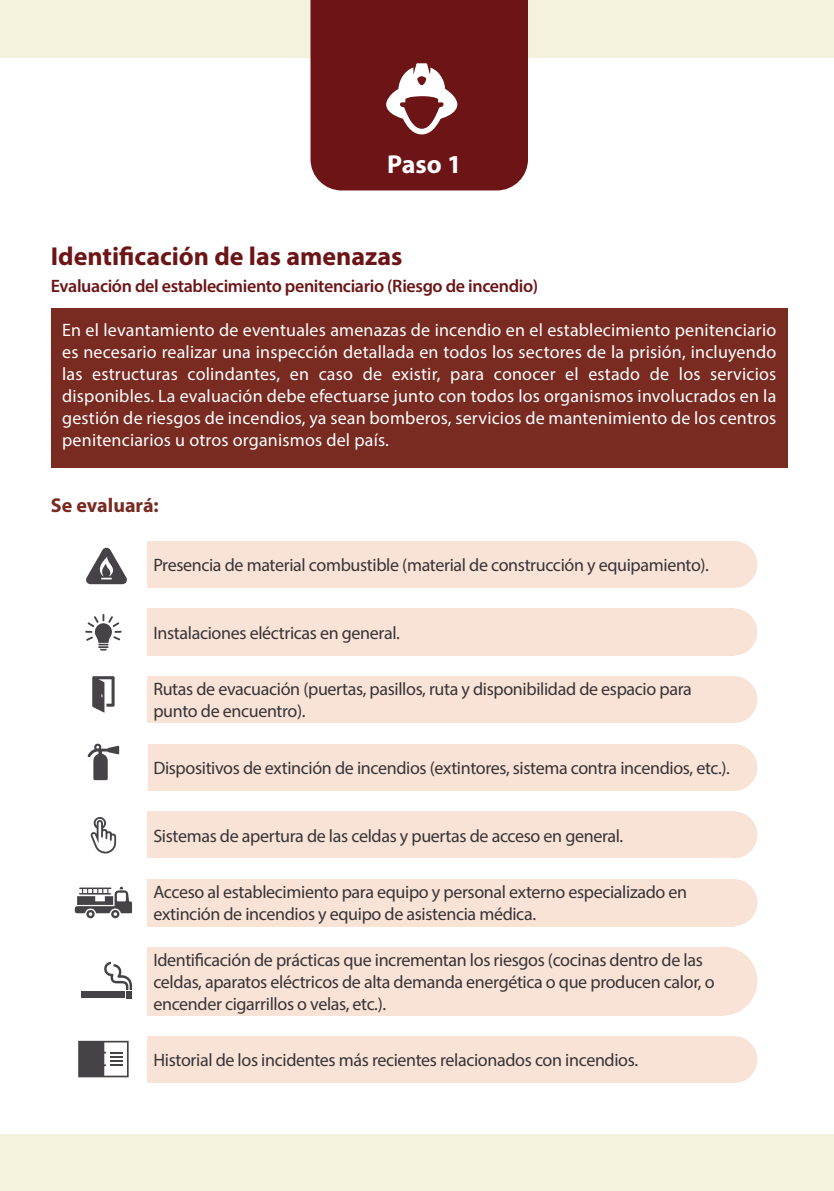
<style>
.page{position:relative;width:834px;height:1191px;background:#fff}
.page>*{position:absolute;margin:0;border:0;box-sizing:border-box;transform-origin:0 0}
.t1{font:700 26px "Myriad Pro";color:#6d1516}
.t2{font:700 26px "Myriad Pro";color:#fff}
.t3{font:700 20px "Myriad Pro";color:#792a21}
.t4{font:18px/22px "Myriad Pro";letter-spacing:-.02em;color:#373437}
.t5{font:18px/22px "Myriad Pro";letter-spacing:.01em;color:#fff;text-align:justify}
.t6{font:600 18px "Myriad Pro";letter-spacing:-.02em;color:#6d1516}
</style>
<div class="page">
<div style="left:148px;top:744px;width:587px;height:47px;background:#f9e3d7"></div>
<div style="left:0;top:1134px;width:833px;height:57px;background:#f4f1dc"></div>
<div style="left:0;top:0;width:833px;height:57px;background:#f4f1dc"></div>
<div style="left:310px;top:0;width:218px;height:190px;background:#6d1516"></div>
<svg style="left:386px;top:63px;width:71px;height:71px"></svg>
<div style="left:51px;top:308px;width:736px;height:160px;background:#792a21"></div>
<div style="left:710px;top:541px;width:47px;height:47px;background:#f9e3d7;border-radius:50%"></div>
<svg style="left:86px;top:547px;width:41px;height:37px"></svg>
<div style="left:148px;top:541px;width:586px;height:47px;background:#f9e3d7"></div>
<div style="left:710px;top:608px;width:47px;height:47px;background:#f9e3d7;border-radius:50%"></div>
<svg style="left:85px;top:614px;width:37px;height:36px"></svg>
<div style="left:148px;top:608px;width:586px;height:47px;background:#f9e3d7"></div>
<div style="left:710px;top:676px;width:47px;height:47px;background:#f9e3d7;border-radius:50%"></div>
<svg style="left:92px;top:676px;width:23px;height:36px"></svg>
<div style="left:148px;top:676px;width:586px;height:47px;background:#f9e3d7"></div>
<div style="left:710px;top:744px;width:47px;height:47px;background:#f9e3d7;border-radius:50%"></div>
<svg style="left:87px;top:743px;width:32px;height:37px"></svg>
<div style="left:710px;top:811px;width:47px;height:47px;background:#f9e3d7;border-radius:50%"></div>
<svg style="left:90px;top:817px;width:26px;height:37px"></svg>
<div style="left:148px;top:811px;width:586px;height:47px;background:#f9e3d7"></div>
<div style="left:710px;top:879px;width:47px;height:47px;background:#f9e3d7;border-radius:50%"></div>
<svg style="left:75px;top:886px;width:57px;height:32px"></svg>
<div style="left:148px;top:879px;width:586px;height:47px;background:#f9e3d7"></div>
<div style="left:688px;top:946px;width:69px;height:69px;background:#f9e3d7;border-radius:50%"></div>
<div style="left:81px;top:991px;width:44px;height:7px;background:#454347"></div>
<svg style="left:104px;top:961px;width:28px;height:37px"></svg>
<div style="left:148px;top:946px;width:575px;height:69px;background:#f9e3d7"></div>
<div style="left:710px;top:1036px;width:47px;height:47px;background:#f9e3d7;border-radius:50%"></div>
<svg style="left:78px;top:1040px;width:51px;height:37px"></svg>
<div style="left:148px;top:1036px;width:586px;height:47px;background:#f9e3d7"></div>
<h1 class="t2" style="left:387px;top:147px;width:76px">Paso 1</h1>
<h1 class="t1" style="left:51px;top:239px;width:353px">Identificación de las amenazas</h1>
<p class="t6" style="left:51px;top:275px;width:489px">Evaluación del establecimiento penitenciario (Riesgo de incendio)</p>
<p class="t5" style="left:62px;top:319px;width:715px">En el levantamiento de eventuales amenazas de incendio en el establecimiento penitenciario es necesario realizar una inspección detallada en todos los sectores de la prisión, incluyendo las estructuras colindantes, en caso de existir, para conocer el estado de los servicios disponibles. La evaluación debe efectuarse junto con todos los organismos involucrados en la gestión de riesgos de incendios, ya sean bomberos, servicios de mantenimiento de los centros penitenciarios u otros organismos del país.</p>
<p class="t3" style="left:51px;top:492px;width:109px">se evaluará:</p>
<p class="t4" style="left:153px;top:554px;width:557px">Presencia de material combustible (material de construcción y equipamiento).</p>
<p class="t4" style="left:153px;top:621px;width:248px">Instalaciones eléctricas en general.</p>
<p class="t4" style="left:153px;top:678px;width:540px">Rutas de evacuación (puertas, pasillos, ruta y disponibilidad de espacio para punto de encuentro).</p>
<p class="t4" style="left:153px;top:756px;width:578px">Dispositivos de extinción de incendios (extintores, sistema contra incendios, etc.).</p>
<p class="t4" style="left:153px;top:824px;width:471px">Sistemas de apertura de las celdas y puertas de acceso en general.</p>
<p class="t4" style="left:153px;top:881px;width:535px">Acceso al establecimiento para equipo y personal externo especializado en extinción de incendios y equipo de asistencia médica.</p>
<p class="t4" style="left:153px;top:948px;width:562px">Identificación de prácticas que incrementan los riesgos (cocinas dentro de las celdas, aparatos eléctricos de alta demanda energética o que producen calor, o encender cigarrillos o velas, etc.).</p>
<p class="t4" style="left:153px;top:1049px;width:486px">Historial de los incidentes más recientes relacionados con incendios.</p>
</div>
